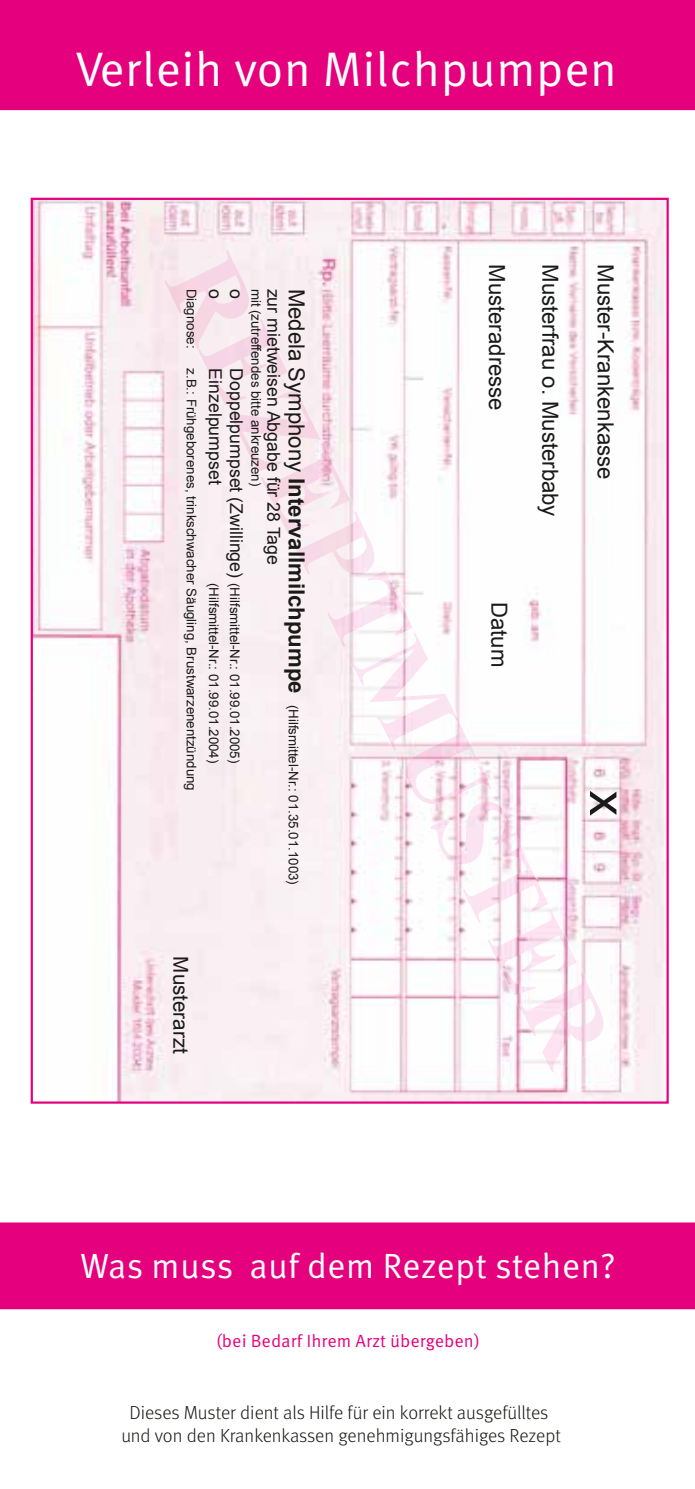
<style>
.page{position:relative;width:695px;height:1489px;background:#fff}
.page>*{position:absolute;margin:0;border:0;box-sizing:border-box;transform-origin:0 0}
.t1{font:51px "Arial";color:#1a1a18}
.t2{font:48.5px "Meta Corr";color:#fff}
.t3{font:35px "Meta Corr";color:#fff}
.t4{font:22.25px "Arial";color:#1a1a18}
.t5{font:20.5px "Arial";color:#1a1a18}
.t6{font:18.75px/22.5px "Meta Light LF";color:#1a1a18;text-align:center}
.t7{font:17.75px "Arial";color:#1a1a18}
.t8{font:17.75px "Meta Corr";color:#e5007d}
.t9{font:13.25px "Arial";color:#1a1a18}
.s1{font-size:22.25px}
.s2{font-weight:700;font-size:22.25px}
</style>
<div class="page">
<img style="left:34px;top:201px;width:631px;height:899px">
<img style="left:163px;top:249px;width:454px;height:824px">
<img style="left:465px;top:825px;width:152px;height:248px">
<img style="left:313px;top:660px;width:229px;height:166px">
<img style="left:238px;top:496px;width:228px;height:165px">
<img style="left:389px;top:825px;width:77px;height:83px">
<img style="left:163px;top:413px;width:227px;height:83px">
<img style="left:163px;top:249px;width:151px;height:165px">
<div style="left:0;top:0;width:694px;height:110px;background:#e5007d"></div>
<div style="left:0;top:1222px;width:694px;height:87px;background:#e5007d"></div>
<h2 class="t2" style="left:75px;top:39px;width:543px">Verleih von Milchpumpen</h2>
<p class="t9" style="left:200px;top:288px;width:61px;rotate:90deg">Diagnose:</p>
<p class="t9" style="left:200px;top:368px;width:424px;rotate:90deg">z.B.: Frühgeborenes, trinkschwacher Säugling, Brustwarzenentzündung</p>
<p class="t9" style="left:265px;top:288px;width:199px;rotate:90deg">mit (zutreffendes bitte ankreuzen)</p>
<h3 class="t7" style="left:285px;top:288px;width:278px;rotate:90deg">zur mietweisen Abgabe für 28 Tage</h3>
<h3 class="t7" style="left:227px;top:288px;width:11px;rotate:90deg">o</h3>
<h3 class="t7" style="left:248px;top:288px;width:11px;rotate:90deg">o</h3>
<p class="t9" style="left:302px;top:288px;width:597px;rotate:90deg"><span class="s1">Medela Symphony</span> <span class="s2">Intervallmilchpumpe</span> (Hilfsmittel-Nr.: 01.35.01.1003)</p>
<h3 class="t7" style="left:248px;top:368px;width:211px;rotate:90deg">Doppelpumpset (Zwillinge)</h3>
<h3 class="t7" style="left:227px;top:368px;width:118px;rotate:90deg">Einzelpumpset</h3>
<p class="t9" style="left:222px;top:583px;width:182px;rotate:90deg">(Hilfsmittel-Nr.: 01.99.01.2004)</p>
<p class="t9" style="left:243px;top:583px;width:182px;rotate:90deg">(Hilfsmittel-Nr.: 01.99.01.2005)</p>
<h3 class="t5" style="left:194px;top:956px;width:99px;rotate:90deg">Musterarzt</h3>
<h3 class="t4" style="left:511px;top:264px;width:148px;rotate:90deg">Musteradresse</h3>
<h3 class="t4" style="left:564px;top:264px;width:254px;rotate:90deg">Musterfrau o. Musterbaby</h3>
<h3 class="t4" style="left:620px;top:264px;width:217px;rotate:90deg">Muster-Krankenkasse</h3>
<h3 class="t4" style="left:514px;top:602px;width:67px;rotate:90deg">Datum</h3>
<h1 class="t1" style="left:641px;top:790px;width:27px;rotate:90deg">x</h1>
<h3 class="t3" style="left:80px;top:1243px;width:537px">Was muss auf dem Rezept stehen?</h3>
<h3 class="t8" style="left:216px;top:1330px;width:265px">(bei Bedarf Ihrem Arzt übergeben)</h3>
<h3 class="t6" style="left:121px;top:1400px;width:441px">Dieses Muster dient als Hilfe für ein korrekt ausgefülltes und von den Krankenkassen genehmigungsfähiges Rezept</h3>
</div>
